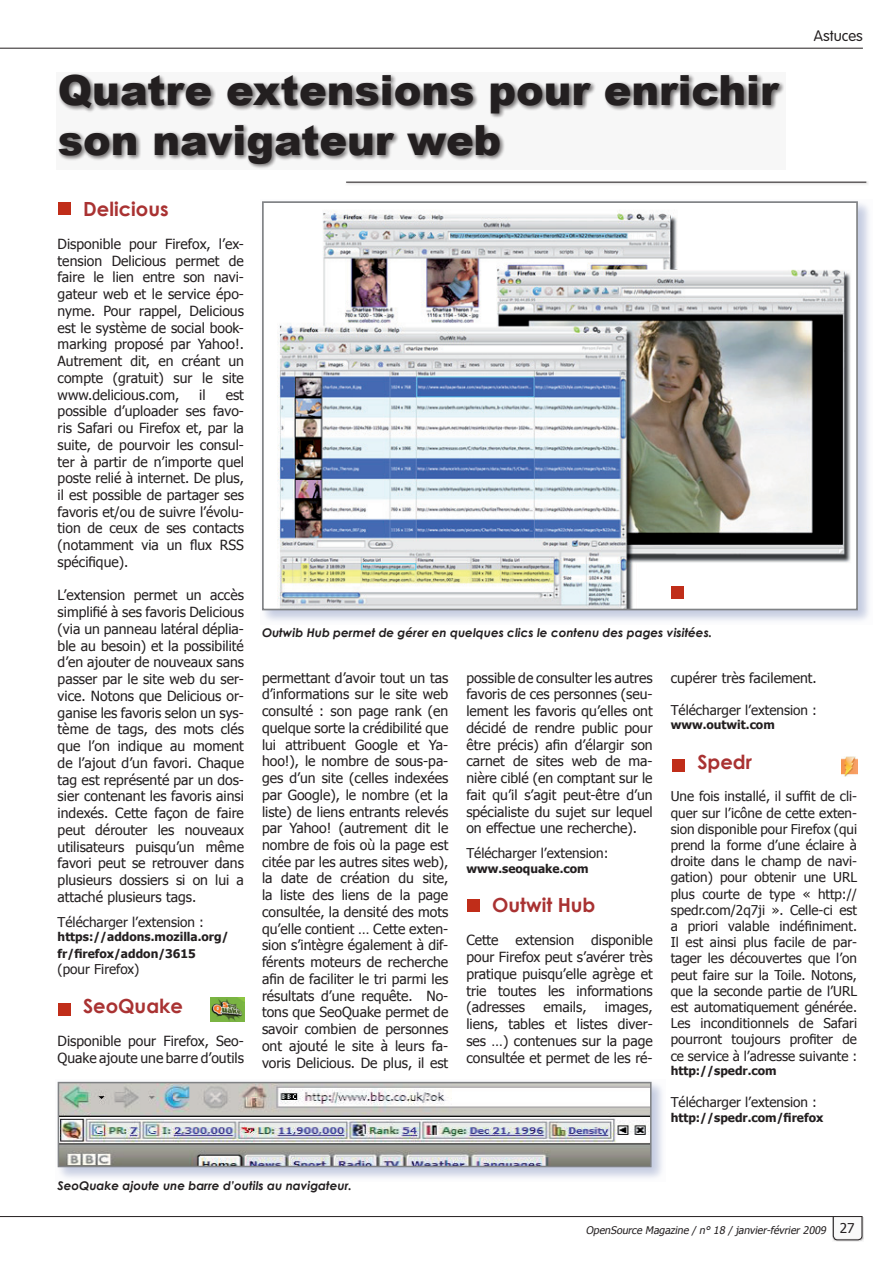
<style>
.page{position:relative;width:893px;height:1263px;background:#fff}
.page>*{position:absolute;margin:0;border:0;box-sizing:border-box;transform-origin:0 0}
.t1{font:900 41.55px/49.8px "Arial";color:#231f20}
.t2{font:700 19.5px "Century Gothic";color:#a93232}
.t3{font:300 15px "VAG Rounded";color:#231f20}
.t4{font:13.95px/16.8px "Tahoma";color:#231f20;text-align:justify}
.t5{font:13.5px/16.2px "Tahoma";color:#231f20;text-align:justify}
.t6{font:700 12px/16.2px "Tahoma";color:#231f20}
.t7{font:italic 700 12px "Century Gothic";color:#231f20}
.t8{font:italic 10.5px "Tahoma";color:#231f20}
.s1{font-style:normal;font-size:13.5px}
</style>
<div class="page">
<hr style="left:0;top:48px;width:863px;height:1px;background:#231f20">
<div style="left:56px;top:72px;width:729px;height:98px;background:#231f20;opacity:.7"></div>
<hr style="left:345px;top:181px;width:524px;height:4px;background:#231f20;opacity:.3">
<hr style="left:346px;top:182px;width:520px;height:1px;background:#231f20">
<hr style="left:0;top:1216px;width:862px;height:1px;background:#231f20">
<div style="left:260px;top:199px;width:612px;height:426px;background:#253f8e;opacity:.27"></div>
<img style="left:265px;top:204px;width:590px;height:403px">
<div style="left:262px;top:201px;width:596px;height:409px;border:2px solid #808285"></div>
<img style="left:211px;top:998px;width:34px;height:23px">
<div style="left:56px;top:1080px;width:610px;height:102px;background:#253f8e;opacity:.27"></div>
<img style="left:61px;top:1085px;width:588px;height:79px">
<div style="left:58px;top:1082px;width:594px;height:85px;border:2px solid #808285"></div>
<img style="left:841px;top:757px;width:16px;height:20px">
<div style="left:58px;top:202px;width:12px;height:12px;background:#c02d19"></div>
<div style="left:672px;top:759px;width:13px;height:13px;background:#c02d19"></div>
<div style="left:467px;top:899px;width:12px;height:13px;background:#c02d19"></div>
<div style="left:671px;top:586px;width:12px;height:13px;background:#c02d19"></div>
<div style="left:58px;top:1003px;width:12px;height:13px;background:#c02d19"></div>
<div style="left:832px;top:1217px;width:32px;height:24px;background:#231f20;opacity:.5"></div>
<svg style="left:833px;top:1217px;width:29px;height:23px"></svg>
<p class="t3" style="left:814px;top:27px;width:50px">Astuces</p>
<h1 class="t1" style="left:58px;top:64px;width:722px">Quatre extensions pour enrichir son navigateur web</h1>
<h2 class="t2" style="left:83px;top:196px;width:87px">Delicious</h2>
<p class="t4" style="left:58px;top:235px;width:188px">Disponible pour Firefox, l’ex&shy;tension Delicious permet de faire le lien entre son navi&shy;gateur web et le service épo&shy;nyme. Pour rappel, Delicious est le système de social book&shy;marking proposé par Yahoo!.<br>Autrement dit, en créant un compte (gratuit) sur le site www.delicious.com,</p>
<p class="t4" style="left:199px;top:386px;width:8px">il</p>
<p class="t4" style="left:58px;top:386px;width:188px;text-indent:168px">est possible d’uploader ses favo&shy;ris Safari ou Firefox et, par la suite, de pourvoir les consul&shy;ter à partir de n’importe quel poste relié à internet. De plus, il est possible de partager ses favoris et/ou de suivre l’évolu&shy;tion de ceux de ses contacts (notamment via un flux RSS spécifique).</p>
<p class="t4" style="left:58px;top:586px;width:188px">L’extension permet un accès simplifié à ses favoris Delicious (via un panneau latéral déplia&shy;ble au besoin) et la possibilité d’en ajouter de nouveaux sans passer par le site web du ser&shy;vice. Notons que Delicious or&shy;ganise les favoris selon un sys&shy;tème de tags, des mots clés que l’on indique au moment de l’ajout d’un favori. Chaque tag est représenté par un dos&shy;sier contenant les favoris ainsi indexés. Cette façon de faire peut dérouter les nouveaux utilisateurs puisqu’un même favori peut se retrouver dans plusieurs dossiers si on lui a attaché plusieurs tags.</p>
<p class="t5" style="left:58px;top:913px;width:148px">Télécharger l’extension :</p>
<p class="t6" style="left:58px;top:928px;width:172px">https://addons.mozilla.org/ fr/firefox/addon/3615</p>
<p class="t5" style="left:58px;top:960px;width:83px">(pour Firefox)</p>
<h2 class="t2" style="left:83px;top:994px;width:101px">SeoQuake</h2>
<p class="t4" style="left:58px;top:1032px;width:188px">Disponible pour Firefox, Seo-<br>Quake ajoute une barre d’outils</p>
<p class="t7" style="left:262px;top:625px;width:452px">Outwib Hub permet de gérer en quelques clics le contenu des pages visitées.</p>
<p class="t4" style="left:671px;top:669px;width:148px">cupérer très facilement.</p>
<p class="t5" style="left:671px;top:701px;width:148px">Télécharger l’extension :</p>
<p class="t6" style="left:671px;top:716px;width:106px">www.outwit.com</p>
<h2 class="t2" style="left:697px;top:749px;width:56px">Spedr</h2>
<p class="t5" style="left:671px;top:788px;width:188px">Une fois installé, il suffit de cli&shy;quer sur l’icône de cette exten&shy;sion disponible pour Firefox (qui prend la forme d’une éclaire à droite dans le champ de navi&shy;gation) pour obtenir une URL plus courte de type « http:// spedr.com/2q7ji ». Celle-ci est a priori valable indéfiniment.<br>Il est ainsi plus facile de par&shy;tager les découvertes que l’on peut faire sur la Toile. Notons, que la seconde partie de l’URL est automatiquement générée.<br>Les inconditionnels de Safari pourront toujours profiter de ce service à l’adresse suivante :</p>
<p class="t6" style="left:671px;top:1062px;width:107px">http://spedr.com</p>
<p class="t5" style="left:671px;top:1094px;width:148px">Télécharger l’extension :</p>
<p class="t6" style="left:671px;top:1109px;width:154px">http://spedr.com/firefox</p>
<p class="t4" style="left:262px;top:669px;width:188px">permettant d’avoir tout un tas d’informations sur le site web consulté : son page rank (en quelque sorte la crédibilité que lui attribuent Google et Ya&shy;hoo!), le nombre de sous-pa&shy;ges d’un site (celles indexées par Google), le nombre (et la liste) de liens entrants relevés par Yahoo! (autrement dit le nombre de fois où la page est citée par les autres sites web), la date de création du site, la liste des liens de la page consultée, la densité des mots qu’elle contient … Cette exten&shy;sion s’intègre également à dif&shy;férents moteurs de recherche afin de faciliter le tri parmi les résultats d’une requête. No&shy;tons que SeoQuake permet de savoir combien de personnes ont ajouté le site à leurs fa&shy;voris Delicious. De plus, il est</p>
<p class="t4" style="left:466px;top:669px;width:188px">possible de consulter les autres favoris de ces personnes (seu&shy;lement les favoris qu’elles ont décidé de rendre public pour être précis) afin d’élargir son carnet de sites web de ma&shy;nière ciblé (en comptant sur le fait qu’il s’agit peut-être d’un spécialiste du sujet sur lequel on effectue une recherche).</p>
<p class="t5" style="left:466px;top:845px;width:144px">Télécharger l’extension:</p>
<p class="t6" style="left:466px;top:860px;width:124px">www.seoquake.com</p>
<h2 class="t2" style="left:492px;top:893px;width:105px">Outwit Hub</h2>
<p class="t4" style="left:466px;top:931px;width:188px">Cette extension disponible pour Firefox peut s’avérer très pratique puisqu’elle agrège et trie toutes les informations (adresses</p>
<p class="t4" style="left:543px;top:998px;width:45px">emails,</p>
<p class="t4" style="left:466px;top:998px;width:188px;text-indent:139px">images, liens, tables et listes diver&shy;ses …) contenues sur la page consultée et permet de les ré-</p>
<p class="t7" style="left:58px;top:1177px;width:296px">SeoQuake ajoute une barre d’outils au navigateur.</p>
<p class="t8" style="left:586px;top:1223px;width:270px">OpenSource Magazine / n° 18 / janvier-février 2009 <span class="s1">2 7</span></p>
</div>
